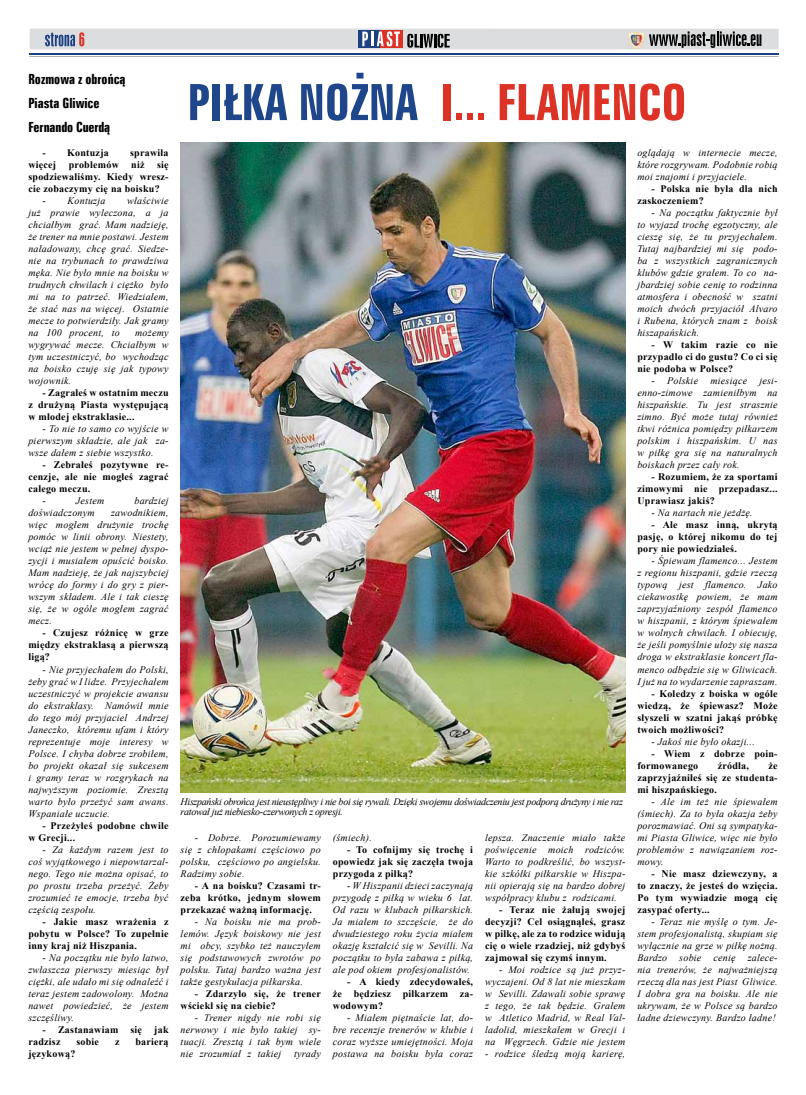
<style>
.page{position:relative;width:806px;height:1095px;background:#fff}
.page>*{position:absolute;margin:0;border:0;box-sizing:border-box;transform-origin:0 0}
.t1{font:700 50px "Zurich X Cn EU";color:#dd3226}
.t2{font:700 14px/24px "Zurich X Cn EU";letter-spacing:-.005em;color:#000}
.t3{font:italic 10px/12px "Times New Roman";letter-spacing:.025em;color:#000;text-align:justify}
.t4{font:700 10px/12px "Times New Roman";letter-spacing:.025em;color:#000;text-align:justify}
.t5{font:italic 10px/10px "Times New Roman";letter-spacing:-.03em;color:#000}
.s1{color:#1f458b}
</style>
<div class="page">
<hr style="left:29px;top:56px;width:749px;height:1px;background:#000">
<div style="left:29px;top:28px;width:749px;height:28px;background:linear-gradient(to right,#fff,#fff)"></div>
<div style="left:30px;top:28px;width:748px;height:21px;background:#dcddde"></div>
<hr style="left:29px;top:53px;width:749px;height:2px;background:#1d4083">
<svg style="left:649px;top:31px;width:112px;height:17px"></svg>
<svg style="left:45px;top:32px;width:39px;height:14px"></svg>
<div style="left:358px;top:30px;width:22px;height:18px;background:#1d4083"></div>
<svg style="left:380px;top:30px;width:22px;height:18px"></svg>
<svg style="left:376px;top:31px;width:23px;height:15px"></svg>
<hr style="left:371px;top:32px;width:3px;height:14px;background:#fff">
<svg style="left:362px;top:32px;width:6px;height:14px"></svg>
<svg style="left:407px;top:34px;width:42px;height:14px"></svg>
<img style="left:628px;top:32px;width:16px;height:16px">
<img style="left:180px;top:142px;width:445px;height:650px">
<h2 class="t2" style="left:28px;top:67px;width:99px">Rozmowa z obrońcą<br>Piasta Gliwice<br>Fernando Cuerdą</h2>
<p class="t4" style="left:43px;top:146px;width:68px">- Kontuzja</p>
<p class="t4" style="left:28px;top:146px;width:142px;text-indent:102px">sprawiła więcej problemów niż się spodziewaliśmy. Kiedy wresz&shy;cie zobaczymy cię na boisku?</p>
<p class="t3" style="left:43px;top:194px;width:64px">- Kontuzja</p>
<p class="t3" style="left:28px;top:194px;width:142px;text-indent:99px">właściwie już prawie wyleczona, a ja chciałbym grać. Mam nadzieję, że trener na mnie postawi. Jestem naładowany, chcę grać. Siedze&shy;nie na trybunach to prawdziwa męka. Nie było mnie na boisku w trudnych chwilach i ciężko było mi na to patrzeć. Wiedziałem, że stać nas na więcej. Ostatnie mecze to potwierdziły. Jak gramy na 100 procent, to</p>
<p class="t3" style="left:28px;top:326px;width:142px;text-indent:107px">możemy wygrywać mecze. Chciałbym w tym uczestniczyć, bo wychodząc na boisko czuję się jak typowy wojownik.</p>
<p class="t4" style="left:28px;top:386px;width:142px;text-indent:14px">- Zagrałeś w ostatnim meczu z drużyną Piasta występującą w młodej ekstraklasie...</p>
<p class="t3" style="left:28px;top:422px;width:142px;text-indent:14px">- To nie to samo co wyjście w pierwszym składzie, ale jak za&shy;wsze dałem z siebie wszystko.</p>
<p class="t4" style="left:28px;top:458px;width:142px;text-indent:14px">- Zebrałeś pozytywne re&shy;cenzje, ale nie mogłeś zagrać całego meczu.</p>
<p class="t3" style="left:43px;top:494px;width:5px">-</p>
<p class="t3" style="left:76px;top:494px;width:30px">Jestem</p>
<p class="t3" style="left:134px;top:494px;width:36px">bardziej</p>
<p class="t3" style="left:28px;top:506px;width:68px">doświadczonym</p>
<p class="t3" style="left:28px;top:506px;width:142px;text-indent:83px">zawodnikiem, więc mogłem drużynie trochę pomóc w linii obrony. Niestety, wciąż nie jestem w pełnej dyspo&shy;zycji i musiałem opuścić boisko.<br>Mam nadzieję, że jak najszybciej wrócę do formy i do gry z pier&shy;wszym składem. Ale i tak cieszę się, że w ogóle mogłem zagrać mecz.</p>
<p class="t4" style="left:28px;top:626px;width:142px;text-indent:14px">- Czujesz różnicę w grze między ekstraklasą a pierwszą ligą?</p>
<p class="t3" style="left:28px;top:662px;width:142px;text-indent:14px">- Nie przyjechałem do Polski, żeby grać w I lidze. Przyjechałem uczestniczyć w projekcie awansu do ekstraklasy. Namówił mnie do tego mój przyjaciel Andrzej Janeczko, któremu ufam i który reprezentuje moje interesy w Polsce. I chyba dobrze zrobiłem, bo projekt okazał się sukcesem i gramy teraz w rozgrykach na najwyższym poziomie. Zresztą warto było przeżyć sam awans.<br>Wspaniałe uczucie.</p>
<p class="t4" style="left:28px;top:818px;width:142px;text-indent:14px">- Przeżyłeś podobne chwile w Grecji...</p>
<p class="t3" style="left:28px;top:842px;width:142px;text-indent:14px">- Za każdym razem jest to coś wyjątkowego i niepowtarzal&shy;nego. Tego nie można opisać, to po prostu trzeba przeżyć. Żeby zrozumieć te emocje, trzeba być częścią zespołu.</p>
<p class="t4" style="left:28px;top:914px;width:142px;text-indent:14px">- Jakie masz wrażenia z pobytu w Polsce? To zupełnie inny kraj niż Hiszpania.</p>
<p class="t3" style="left:28px;top:950px;width:142px;text-indent:14px">- Na początku nie było łatwo, zwłaszcza pierwszy miesiąc był ciężki, ale udało mi się odnaleźć i teraz jestem zadowolony. Można nawet powiedzieć, że jestem szczęśliwy.</p>
<p class="t4" style="left:28px;top:1022px;width:142px;text-indent:14px">- Zastanawiam się jak radzisz</p>
<p class="t4" style="left:76px;top:1034px;width:24px">sobie</p>
<p class="t4" style="left:115px;top:1034px;width:6px">z</p>
<p class="t4" style="left:135px;top:1034px;width:35px">barierą</p>
<p class="t4" style="left:28px;top:1046px;width:48px">językową?</p>
<h1 class="t1" style="left:187px;top:73px;width:500px"><span class="s1">piłka nożna</span> i... Flamenco</h1>
<p class="t5" style="left:180px;top:796px;width:443px">Hiszpański obrońca jest nieustępliwy i nie boi się rywali. Dzięki swojemu doświadczeniu jest podporą drużyny i nie raz ratował już niebiesko-czerwonych z opresji.</p>
<p class="t3" style="left:180px;top:830px;width:142px;text-indent:14px">- Dobrze. Porozumiewamy się z chłopakami częściowo po polsku, częściowo po angielsku.<br>Radzimy sobie.</p>
<p class="t4" style="left:180px;top:878px;width:142px;text-indent:14px">- A na boisku? Czasami tr&shy;zeba krótko, jednym słowem przekazać ważną informację.</p>
<p class="t3" style="left:180px;top:914px;width:142px;text-indent:14px">- Na boisku nie ma prob&shy;lemów. Język boiskowy nie jest mi obcy, szybko też nauczyłem się podstawowych zwrotów po polsku. Tutaj bardzo ważna jest także gestykulacja piłkarska.</p>
<p class="t4" style="left:180px;top:986px;width:142px;text-indent:14px">- Zdarzyło się, że trener wściekł się na ciebie?</p>
<p class="t3" style="left:180px;top:1010px;width:142px;text-indent:14px">- Trener nigdy nie robi się nerwowy i nie było takiej sy&shy;tuacji. Zresztą i tak bym wiele nie zrozumiał z takiej</p>
<p class="t3" style="left:294px;top:1046px;width:28px">tyrady</p>
<p class="t3" style="left:332px;top:830px;width:40px">(śmiech).</p>
<p class="t4" style="left:332px;top:842px;width:142px;text-indent:14px">- To cofnijmy się trochę i opowiedz jak się zaczęła twoja przygoda z piłką?</p>
<p class="t3" style="left:332px;top:878px;width:142px;text-indent:14px">- W Hiszpanii dzieci zaczynają przygodę z piłką w wieku 6 lat.<br>Od razu w klubach piłkarskich.<br>Ja miałem to szczęście, że do dwudziestego roku życia miałem okazję kształcić się w Sevilli. Na początku to była zabawa z piłką, ale pod okiem profesjonalistów.</p>
<p class="t4" style="left:332px;top:974px;width:142px;text-indent:14px">- A kiedy zdecydowałeś, że będziesz piłkarzem za&shy;wodowym?</p>
<p class="t3" style="left:332px;top:1010px;width:142px;text-indent:14px">- Miałem piętnaście lat, do&shy;bre recenzje trenerów w klubie i coraz wyższe umiejętności. Moja postawa na boisku była coraz</p>
<p class="t3" style="left:485px;top:830px;width:142px">lepsza. Znaczenie miało także poświęcenie moich rodziców.<br>Warto to podkreślić, bo wszyst&shy;kie szkółki piłkarskie w Hiszpa&shy;nii opierają się na bardzo dobrej współpracy klubu z rodzicami.</p>
<p class="t4" style="left:485px;top:902px;width:142px;text-indent:14px">- Teraz nie żałują swojej decyzji? Cel osiągnąłeś, grasz w piłkę, ale za to rodzice widują cię o wiele rzadziej, niż gdybyś zajmował się czymś innym.</p>
<p class="t3" style="left:485px;top:962px;width:142px;text-indent:14px">- Moi rodzice są już przyz&shy;wyczajeni. Od 8 lat nie mieszkam w Sevilli. Zdawali sobie sprawę z tego, że tak będzie. Grałem w Atletico Madrid, w Real Val&shy;ladolid, mieszkałem w Grecji i na Węgrzech. Gdzie nie jestem</p>
<p class="t3" style="left:485px;top:1046px;width:142px">- rodzice śledzą moją karierę,</p>
<p class="t3" style="left:637px;top:146px;width:142px">oglądają w internecie mecze, które rozgrywam. Podobnie robią moi znajomi i przyjaciele.</p>
<p class="t4" style="left:637px;top:182px;width:142px;text-indent:14px">- Polska nie była dla nich zaskoczeniem?</p>
<p class="t3" style="left:637px;top:206px;width:142px;text-indent:14px">- Na początku faktycznie był to wyjazd trochę egzotyczny, ale cieszę się, że tu przyjechałem.<br>Tutaj najbardziej mi się podo&shy;ba z wszystkich zagranicznych klubów gdzie grałem. To co na&shy;jbardziej sobie cenię to rodzinna atmosfera i obecność w szatni moich dwóch przyjaciół Alvaro i Rubena, których znam z boisk hiszapańskich.</p>
<p class="t4" style="left:637px;top:338px;width:142px;text-indent:14px">- W takim razie co nie przypadło ci do gustu? Co ci się nie podoba w Polsce?</p>
<p class="t3" style="left:637px;top:374px;width:142px;text-indent:14px">- Polskie miesiące jesi&shy;enno-zimowe zamieniłbym na hiszpańskie. Tu jest strasznie zimno. Być może tutaj również tkwi różnica pomiędzy piłkarzem polskim i hiszpańskim. U nas w piłkę gra się na naturalnych boiskach przez cały rok.</p>
<p class="t4" style="left:637px;top:470px;width:142px;text-indent:14px">- Rozumiem, że za sportami zimowymi nie przepadasz...<br>Uprawiasz jakiś?</p>
<p class="t3" style="left:651px;top:506px;width:103px">- Na nartach nie jeżdżę.</p>
<p class="t4" style="left:637px;top:518px;width:142px;text-indent:14px">- Ale masz inną, ukrytą pasję, o której nikomu do tej pory nie powiedziałeś.</p>
<p class="t3" style="left:637px;top:554px;width:142px;text-indent:14px">- Śpiewam flamenco... Jestem z regionu hiszpanii, gdzie rzeczą typową jest flamenco. Jako ciekawostkę powiem, że mam zaprzyjaźniony zespół flamenco w hiszpanii, z którym śpiewałem w wolnych chwilach. I obiecuję, że jeśli pomyślnie ułoży się nasza droga w ekstraklasie koncert fla&shy;menco odbędzie się w Gliwicach.<br>I już na to wydarzenie zapraszam.</p>
<p class="t4" style="left:637px;top:686px;width:142px;text-indent:14px">- Koledzy z boiska w ogóle wiedzą, że śpiewasz? Może słyszeli w szatni jakąś próbkę twoich możliwości?</p>
<p class="t3" style="left:651px;top:734px;width:105px">- Jakoś nie było okazji...</p>
<p class="t4" style="left:637px;top:746px;width:142px;text-indent:14px">- Wiem z dobrze poin&shy;formowanego</p>
<p class="t4" style="left:717px;top:758px;width:33px">źródła,</p>
<p class="t4" style="left:637px;top:758px;width:142px;text-indent:131px">że zaprzyjaźniłeś się ze studenta&shy;mi hiszpańskiego.</p>
<p class="t3" style="left:637px;top:794px;width:142px;text-indent:14px">- Ale im też nie śpiewałem (śmiech). Za to była okazja żeby porozmawiać. Oni są sympatyka&shy;mi Piasta Gliwice, więc nie było problemów z nawiązaniem roz&shy;mowy.</p>
<p class="t4" style="left:637px;top:866px;width:142px;text-indent:14px">- Nie masz dziewczyny, a to znaczy, że jesteś do wzięcia.<br>Po tym wywiadzie mogą cię zasypać oferty...</p>
<p class="t3" style="left:637px;top:914px;width:142px;text-indent:14px">- Teraz nie myślę o tym. Je&shy;stem profesjonalistą, skupiam się wyłącznie na grze w piłkę nożną.<br>Bardzo sobie cenię zalece&shy;nia trenerów, że najważniejszą rzeczą dla nas jest Piast Gliwice.<br>I dobra gra na boisku. Ale nie ukrywam, że w Polsce są bardzo ładne dziewczyny. Bardzo ładne!</p>
</div>
